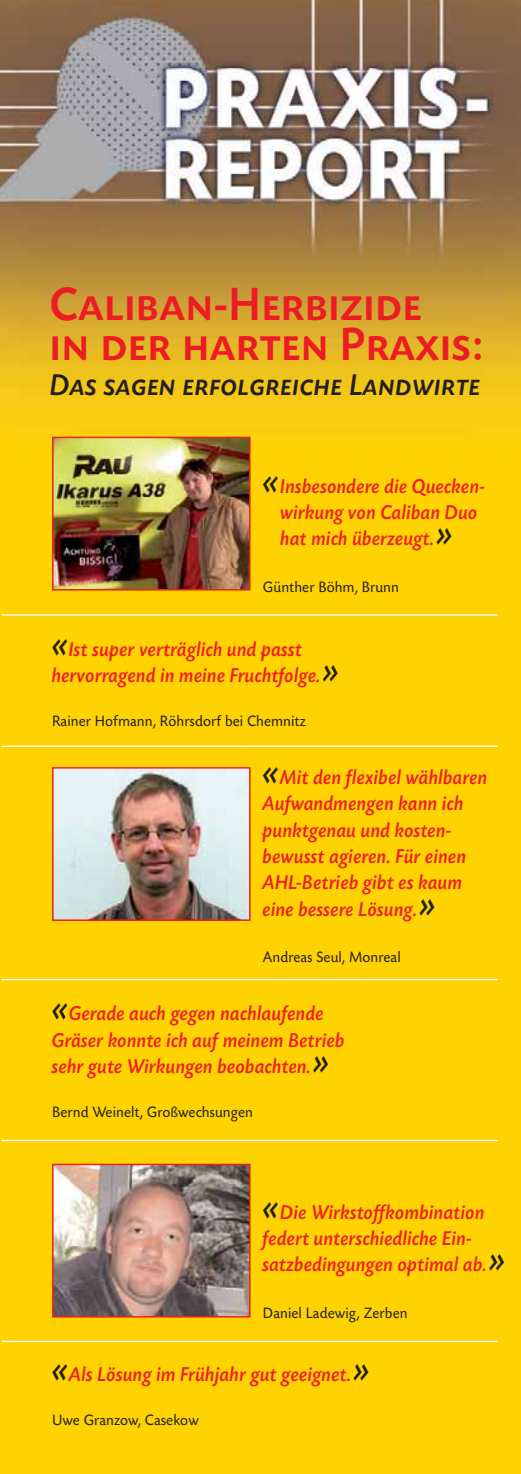
<style>
.page{position:relative;width:521px;height:1474px;background:#fff}
.page>*{position:absolute;margin:0;border:0;box-sizing:border-box;transform-origin:0 0}
.t1{font:49px/40.2px "Today SB Caps Med";letter-spacing:.005em;color:#ed1c24;scale:.95 1}
.t2{font:31.5px "Today SB Cap Med Ita";letter-spacing:.005em;color:#231f20;scale:.95 1}
.t3{font:21px/26.2px "Today SB Med Ita";letter-spacing:.005em;color:#ed1e25;scale:.95 1}
.t4{font:15.75px "Today SB";letter-spacing:.005em;color:#231f20;scale:.95 1}
.s1{font-size:38.5px;color:#231f20}
</style>
<div class="page">
<img style="left:0;top:0;width:521px;height:1473px">
<img style="left:54px;top:439px;width:195px;height:149px">
<div style="left:52px;top:437px;width:199px;height:153px;border:1px solid #ed1e25"></div>
<hr style="left:2px;top:614px;width:496px;height:1px;background:#fff">
<hr style="left:2px;top:745px;width:496px;height:2px;background:#fff">
<img style="left:54px;top:769px;width:195px;height:150px">
<div style="left:52px;top:767px;width:199px;height:154px;border:1px solid #ed1e25"></div>
<hr style="left:2px;top:979px;width:496px;height:1px;background:#fff">
<hr style="left:2px;top:1139px;width:496px;height:2px;background:#fff">
<hr style="left:2px;top:1340px;width:496px;height:2px;background:#fff">
<img style="left:54px;top:1165px;width:195px;height:150px">
<div style="left:52px;top:1163px;width:199px;height:154px;border:1px solid #ed1e25"></div>
<h1 class="t1" style="left:50px;top:283px;width:458px">Caliban-Herbizide<br>in der harten Praxis:</h1>
<h2 class="t2" style="left:50px;top:366px;width:455px">Das sagen erfolgreiche Landwirte</h2>
<p class="t3" style="left:281px;top:475px;width:217px;text-indent:-18px"><span class="s1">«</span>Insbesondere die Quecken&shy;wirkung von Caliban Duo hat mich überzeugt.<span class="s1">»</span></p>
<p class="t4" style="left:263px;top:580px;width:145px">Günther Böhm, Brunn</p>
<p class="t3" style="left:52px;top:638px;width:305px"><span class="s1">«</span>Ist super verträglich und passt hervorragend in meine Fruchtfolge.<span class="s1">»</span></p>
<p class="t4" style="left:52px;top:715px;width:269px">Rainer Hofmann, Röhrsdorf bei Chemnitz</p>
<p class="t3" style="left:263px;top:766px;width:238px"><span class="s1">«</span>Mit den flexibel wählbaren<br>Aufwandmengen kann ich punktgenau und kosten&shy;bewusst agieren. Für einen<br>AHL-Betrieb gibt es kaum eine bessere Lösung.<span class="s1">»</span></p>
<p class="t4" style="left:263px;top:950px;width:146px">Andreas Seul, Monreal</p>
<p class="t3" style="left:52px;top:1002px;width:310px"><span class="s1">«</span>Gerade auch gegen nachlaufende<br>Gräser konnte ich auf meinem Betrieb sehr gute Wirkungen beobachten.<span class="s1">»</span></p>
<p class="t4" style="left:52px;top:1105px;width:213px">Bernd Weinelt, Großwechsungen</p>
<p class="t3" style="left:263px;top:1201px;width:258px"><span class="s1">«</span>Die Wirkstoffkombination federt unterschiedliche Ein&shy;satzbedingungen optimal ab.<span class="s1">»</span></p>
<p class="t4" style="left:263px;top:1306px;width:154px">Daniel Ladewig, Zerben</p>
<p class="t3" style="left:52px;top:1363px;width:337px"><span class="s1">«</span>Als Lösung im Frühjahr gut geeignet.<span class="s1">»</span></p>
<p class="t4" style="left:52px;top:1414px;width:156px">Uwe Granzow, Casekow</p>
</div>
